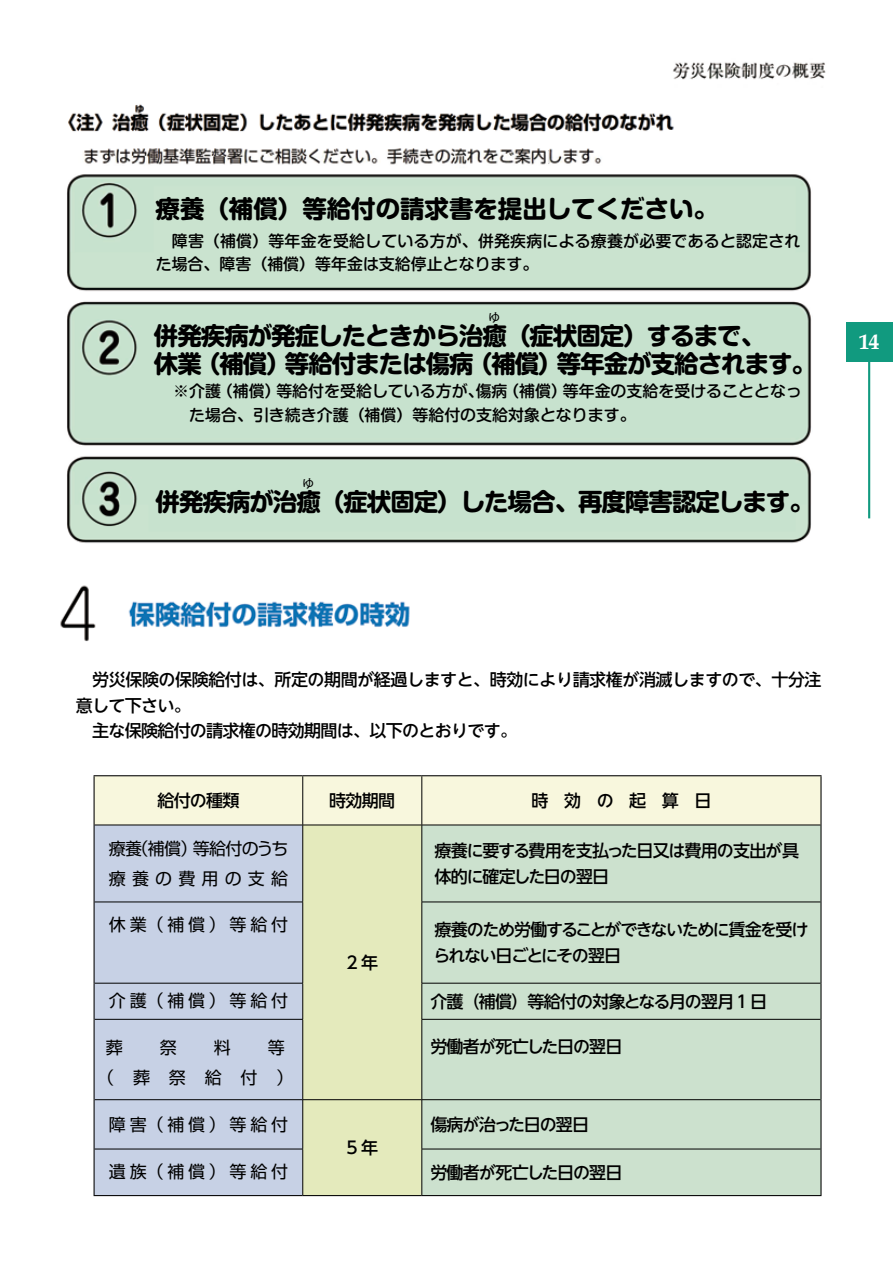
<style>
.page{position:relative;width:893px;height:1263px;background:#fff}
.page>*{position:absolute;margin:0;border:0;box-sizing:border-box;transform-origin:0 0}
.t1{font:700 24.45px "Shin M Go Pro";letter-spacing:-.04em;color:#000}
.t2{font:700 24.45px "Shin M Go Pro";color:#000}
.t3{font:700 21.3px "Book Antiqua";color:#fff}
.t4{font:500 16.95px/25.5px "UD Shin Go NT Pro";letter-spacing:-.04em;color:#000}
.t5{font:16.95px/29.7px "Shin Go Pro";letter-spacing:.22em;color:#000;text-align:center}
.t6{font:500 16.95px/25.5px "UD Shin Go NT Pro";letter-spacing:-.085em;color:#000}
.t7{font:500 16.95px/25.5px "UD Shin Go NT Pro";letter-spacing:-.065em;color:#000}
.t8{font:16.95px/29.7px "Shin Go Pro";letter-spacing:.36em;color:#000}
.t9{font:500 15.9px/23.4px "Shin M Go Pro";color:#000}
.t10{font:500 12.15px "UD Shin Go NT Pro";color:#000}
</style>
<div class="page">
<img style="left:60px;top:62px;width:766px;height:580px">
<svg style="left:95px;top:776px;width:725px;height:419px;background:#d8ded5"></svg>
<div style="left:423px;top:826px;width:397px;height:369px;background:#cce1ce"></div>
<hr style="left:302px;top:776px;width:1px;height:49px;background:#000">
<hr style="left:422px;top:776px;width:1px;height:49px;background:#000">
<hr style="left:95px;top:825px;width:208px;height:1px;background:#000">
<hr style="left:303px;top:825px;width:119px;height:1px;background:#000">
<hr style="left:302px;top:825px;width:1px;height:77px;background:#000">
<hr style="left:422px;top:825px;width:398px;height:1px;background:#000">
<hr style="left:422px;top:825px;width:1px;height:77px;background:#000">
<hr style="left:95px;top:902px;width:208px;height:1px;background:#000">
<hr style="left:302px;top:902px;width:1px;height:81px;background:#000">
<hr style="left:422px;top:902px;width:398px;height:1px;background:#000">
<hr style="left:422px;top:902px;width:1px;height:81px;background:#000">
<hr style="left:95px;top:983px;width:208px;height:1px;background:#000">
<hr style="left:302px;top:983px;width:1px;height:36px;background:#000">
<hr style="left:422px;top:983px;width:398px;height:1px;background:#000">
<hr style="left:422px;top:983px;width:1px;height:36px;background:#000">
<hr style="left:95px;top:1019px;width:208px;height:1px;background:#000">
<hr style="left:302px;top:1019px;width:1px;height:80px;background:#000">
<hr style="left:422px;top:1019px;width:398px;height:1px;background:#000">
<hr style="left:422px;top:1019px;width:1px;height:80px;background:#000">
<hr style="left:95px;top:1099px;width:208px;height:1px;background:#000">
<hr style="left:303px;top:1099px;width:119px;height:1px;background:#000">
<hr style="left:302px;top:1100px;width:1px;height:49px;background:#000">
<hr style="left:422px;top:1099px;width:398px;height:1px;background:#000">
<hr style="left:422px;top:1100px;width:1px;height:49px;background:#000">
<hr style="left:95px;top:1149px;width:208px;height:1px;background:#000">
<hr style="left:302px;top:1149px;width:1px;height:46px;background:#000">
<hr style="left:422px;top:1149px;width:398px;height:1px;background:#000">
<hr style="left:422px;top:1149px;width:1px;height:46px;background:#000">
<hr style="left:94px;top:775px;width:209px;height:1px;background:#000">
<hr style="left:94px;top:776px;width:1px;height:49px;background:#000">
<hr style="left:303px;top:775px;width:119px;height:1px;background:#000">
<hr style="left:422px;top:775px;width:399px;height:1px;background:#000">
<hr style="left:820px;top:776px;width:1px;height:49px;background:#000">
<hr style="left:94px;top:825px;width:1px;height:77px;background:#000">
<hr style="left:820px;top:825px;width:1px;height:77px;background:#000">
<hr style="left:94px;top:902px;width:1px;height:81px;background:#000">
<hr style="left:820px;top:902px;width:1px;height:81px;background:#000">
<hr style="left:94px;top:983px;width:1px;height:36px;background:#000">
<hr style="left:820px;top:983px;width:1px;height:36px;background:#000">
<hr style="left:94px;top:1019px;width:1px;height:81px;background:#000">
<hr style="left:820px;top:1019px;width:1px;height:81px;background:#000">
<hr style="left:94px;top:1100px;width:1px;height:49px;background:#000">
<hr style="left:303px;top:1195px;width:119px;height:1px;background:#000">
<hr style="left:820px;top:1100px;width:1px;height:49px;background:#000">
<hr style="left:94px;top:1149px;width:1px;height:46px;background:#000">
<hr style="left:94px;top:1195px;width:209px;height:1px;background:#000">
<hr style="left:820px;top:1149px;width:1px;height:46px;background:#000">
<hr style="left:422px;top:1195px;width:399px;height:1px;background:#000">
<div style="left:846px;top:322px;width:47px;height:40px;background:#119a7f"></div>
<hr style="left:868px;top:361px;width:2px;height:157px;background:#119a7f">
<h1 class="t2" style="left:156px;top:189px;width:564px">療養（補償）等給付の請求書を提出してください。</h1>
<p class="t9" style="left:156px;top:227px;width:646px;text-indent:16px">障害（補償）等年金を受給している方が、併発疾病による療養が必要であると認定された場合、障害（補償）等年金は支給停止となります。</p>
<p class="t10" style="left:488px;top:308px;width:14px">ゆ</p>
<h1 class="t1" style="left:154px;top:316px;width:613px">併発疾病が発症したときから治癒（症状固定）するまで、</h1>
<h1 class="t1" style="left:154px;top:343px;width:49px">休業</h1>
<h1 class="t1" style="left:196px;top:343px;width:96px">（補償）</h1>
<h1 class="t1" style="left:285px;top:343px;width:190px">等給付または傷病</h1>
<h1 class="t1" style="left:468px;top:343px;width:96px">（補償）</h1>
<h1 class="t1" style="left:557px;top:343px;width:261px">等年金が支給されます。</h1>
<p class="t9" style="left:276px;top:378px;width:209px">等給付を受給している方が、</p>
<p class="t9" style="left:157px;top:378px;width:480px;text-indent:16px">※介護<br>　　た場合、引き続き介護（補償）等給付の支給対象となります。</p>
<p class="t9" style="left:563px;top:378px;width:241px">等年金の支給を受けることとなっ</p>
<p class="t9" style="left:217px;top:378px;width:65px">（補償）</p>
<p class="t9" style="left:503px;top:378px;width:65px">（補償）</p>
<p class="t9" style="left:476px;top:378px;width:33px">傷病</p>
<p class="t10" style="left:302px;top:473px;width:14px">ゆ</p>
<h1 class="t1" style="left:156px;top:481px;width:660px">併発疾病が治癒（症状固定）した場合、再度障害認定します。</h1>
<p class="t3" style="left:859px;top:329px;width:22px">14</p>
<p class="t4" style="left:76px;top:666px;width:747px">　労災保険の保険給付は、所定の期間が経過しますと、時効により請求権が消滅しますので、十分注意して下さい。<br>　主な保険給付の請求権の時効期間は、以下のとおりです。</p>
<p class="t4" style="left:157px;top:787px;width:83px">給付の種類</p>
<p class="t5" style="left:132px;top:832px;width:67px">（補償）</p>
<p class="t5" style="left:193px;top:832px;width:97px">等給付のうち</p>
<p class="t8" style="left:109px;top:832px;width:181px">療養<br>療養の費用の支給</p>
<p class="t5" style="left:109px;top:907px;width:181px">休業（補償）等給付</p>
<p class="t5" style="left:109px;top:983px;width:181px">介護（補償）等給付</p>
<p class="t5" style="left:106px;top:1031px;width:19px">葬</p>
<p class="t5" style="left:160px;top:1031px;width:19px">祭</p>
<p class="t5" style="left:214px;top:1031px;width:19px">料</p>
<p class="t5" style="left:268px;top:1031px;width:27px">等(</p>
<p class="t5" style="left:97px;top:1060px;width:19px">（</p>
<p class="t5" style="left:133px;top:1060px;width:126px">葬祭給付</p>
<p class="t5" style="left:109px;top:1107px;width:181px">障害（補償）等給付</p>
<p class="t5" style="left:109px;top:1154px;width:181px">遺族（補償）等給付</p>
<p class="t4" style="left:329px;top:787px;width:67px">時効期間</p>
<p class="t4" style="left:346px;top:949px;width:33px">2年</p>
<p class="t4" style="left:346px;top:1134px;width:33px">5年</p>
<p class="t4" style="left:532px;top:787px;width:181px">時　効　の　起　算　日</p>
<p class="t7" style="left:435px;top:837px;width:366px">療養に要する費用を支払った日又は費用の支出が具体的に確定した日の翌日</p>
<p class="t6" style="left:433px;top:916px;width:377px">療養のため労働することができないために賃金を受けられない日ごとにその翌日</p>
<p class="t4" style="left:430px;top:988px;width:338px">介護（補償）等給付の対象となる月の翌月１日</p>
<p class="t4" style="left:430px;top:1033px;width:194px">労働者が死亡した日の翌日</p>
<p class="t4" style="left:430px;top:1111px;width:160px">傷病が治った日の翌日</p>
<p class="t4" style="left:430px;top:1159px;width:194px">労働者が死亡した日の翌日</p>
</div>
